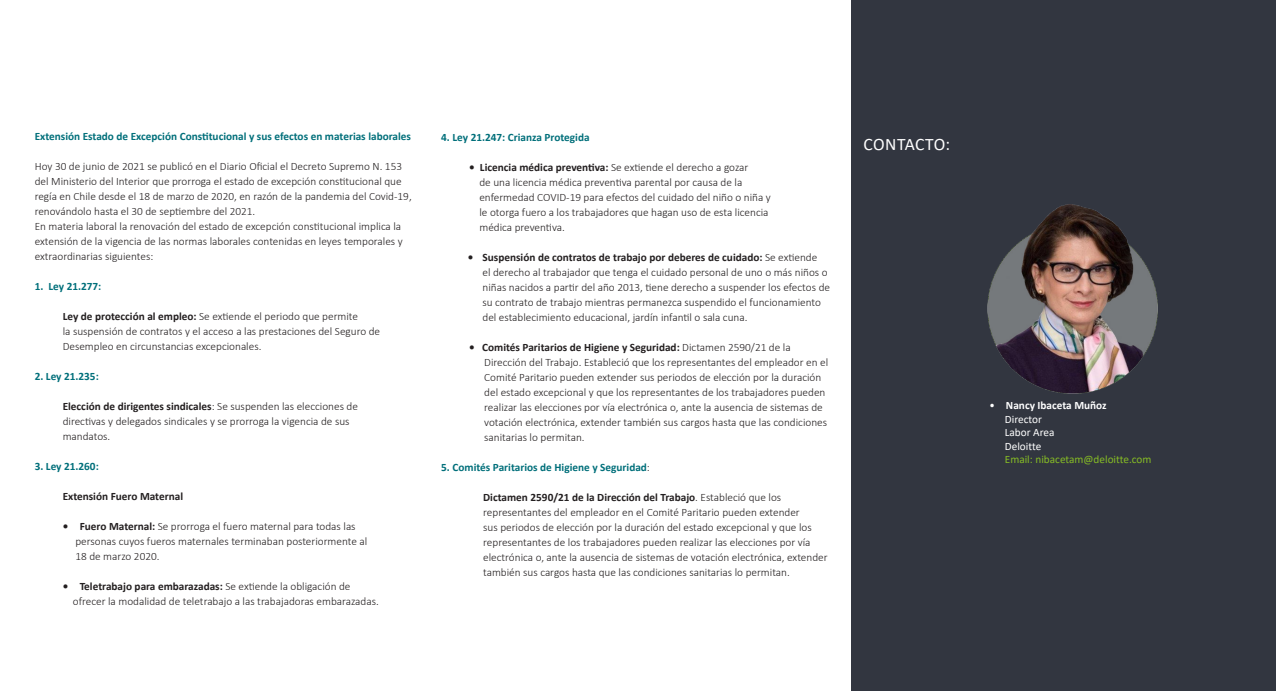
<style>
.page{position:relative;width:1276px;height:691px;background:#fff}
.page>*{position:absolute;margin:0;border:0;box-sizing:border-box;transform-origin:0 0}
.t1{font:17.5px "Calibri";letter-spacing:.02em;color:#fff}
.t2{font:300 11.25px/15px "Calibri";color:#231f20}
.t3{font:700 11.25px "Calibri";color:#231f20}
.t4{font:700 11.25px "Calibri";color:#006f7a}
.Textos_basicos{font:11.25px/13.5px "Calibri";color:#86bc25}
.s1{font-weight:700}
.s2{font-weight:300}
.s3{font-weight:300;color:#231f20}
.s4{color:#fff}
.s5{font-weight:700;color:#fff}
</style>
<div class="page">
<div style="left:851px;top:1px;width:425px;height:690px;background:#323640"></div>
<img style="left:987px;top:204px;width:171px;height:190px">
<p class="t4" style="left:35px;top:129px;width:378px">Extensión Estado de Excepción Constitucional y sus efectos en materias laborales</p>
<p class="t2" style="left:35px;top:159px;width:378px">Hoy 30 de junio de 2021 se publicó en el Diario Oficial el Decreto Supremo N. 153 del Ministerio del Interior que prorroga el estado de excepción constitucional que regía en Chile desde el 18 de marzo de 2020, en razón de la pandemia del Covid-19, renovándolo hasta el 30 de septiembre del 2021.</p>
<p class="t2" style="left:35px;top:219px;width:369px">En materia laboral la renovación del estado de excepción constitucional implica la extensión de la vigencia de las normas laborales contenidas en leyes temporales y extraordinarias siguientes:</p>
<p class="t4" style="left:35px;top:279px;width:68px">1. Ley 21.277:</p>
<p class="t2" style="left:63px;top:309px;width:297px"><span class="s1">Ley de protección al empleo:</span> Se extiende el periodo que permite</p>
<p class="t2" style="left:63px;top:324px;width:319px">la suspensión de contratos y el acceso a las prestaciones del Seguro de</p>
<p class="t2" style="left:63px;top:339px;width:200px">Desempleo en circunstancias excepcionales.</p>
<p class="t4" style="left:35px;top:369px;width:66px">2. Ley 21.235:</p>
<p class="t3" style="left:63px;top:399px;width:297px">Elección de dirigentes sindicales<span class="s2">: Se suspenden las elecciones de</span></p>
<p class="t2" style="left:63px;top:414px;width:288px">directivas y delegados sindicales y se prorroga la vigencia de sus</p>
<p class="t2" style="left:63px;top:429px;width:49px">mandatos.</p>
<p class="t4" style="left:35px;top:459px;width:66px">3. Ley 21.260:</p>
<p class="t3" style="left:63px;top:489px;width:122px">Extensión Fuero Maternal</p>
<p class="t2" style="left:63px;top:519px;width:294px"><span class="s1">• Fuero Maternal:</span> Se prorroga el fuero maternal para todas las</p>
<p class="t2" style="left:75px;top:534px;width:293px">personas cuyos fueros maternales terminaban posteriormente al</p>
<p class="t2" style="left:75px;top:549px;width:86px">18 de marzo 2020.</p>
<p class="t3" style="left:63px;top:579px;width:289px">• Teletrabajo para embarazadas: <span class="s2">Se extiende la obligación de</span></p>
<p class="t2" style="left:73px;top:594px;width:307px">ofrecer la modalidad de teletrabajo a las trabajadoras embarazadas.</p>
<p class="t4" style="left:441px;top:129px;width:150px">4. Ley 21.247: Crianza Protegida</p>
<p class="t3" style="left:469px;top:159px;width:281px">• Licencia médica preventiva: <span class="s2">Se extiende el derecho a gozar</span></p>
<p class="t2" style="left:479px;top:175px;width:264px">de una licencia médica preventiva parental por causa de la</p>
<p class="t2" style="left:479px;top:190px;width:293px">enfermedad COVID-19 para efectos del cuidado del niño o niña y</p>
<p class="t2" style="left:479px;top:205px;width:291px">le otorga fuero a los trabajadores que hagan uso de esta licencia</p>
<p class="t2" style="left:479px;top:220px;width:87px">médica preventiva.</p>
<p class="t2" style="left:482px;top:250px;width:349px;text-indent:-15px"><span class="s1">• Suspensión de contratos de trabajo por deberes de cuidado:</span> Se extiende<br>el derecho al trabajador que tenga el cuidado personal de uno o más niños o niñas nacidos a partir del año 2013, tiene derecho a suspender los efectos de su contrato de trabajo mientras permanezca suspendido el funcionamiento del establecimiento educacional, jardín infantil o sala cuna.</p>
<p class="t3" style="left:469px;top:339px;width:323px">• Comités Paritarios de Higiene y Seguridad: <span class="s2">Dictamen 2590/21 de la</span></p>
<p class="t2" style="left:484px;top:355px;width:345px">Dirección del Trabajo. Estableció que los representantes del empleador en el</p>
<p class="t2" style="left:484px;top:370px;width:338px">Comité Paritario pueden extender sus periodos de elección por la duración</p>
<p class="t2" style="left:484px;top:385px;width:343px">del estado excepcional y que los representantes de los trabajadores pueden</p>
<p class="t2" style="left:484px;top:400px;width:340px">realizar las elecciones por vía electrónica o, ante la ausencia de sistemas de</p>
<p class="t2" style="left:484px;top:415px;width:344px">votación electrónica, extender también sus cargos hasta que las condiciones</p>
<p class="t2" style="left:484px;top:430px;width:102px">sanitarias lo permitan.</p>
<p class="t4" style="left:441px;top:459px;width:210px">5. Comités Paritarios de Higiene y Seguridad<span class="s3">:</span></p>
<p class="t3" style="left:483px;top:489px;width:299px">Dictamen 2590/21 de la Dirección del Trabajo<span class="s2">. Estableció que los</span></p>
<p class="t2" style="left:483px;top:505px;width:318px">representantes del empleador en el Comité Paritario pueden extender</p>
<p class="t2" style="left:483px;top:520px;width:330px">sus periodos de elección por la duración del estado excepcional y que los</p>
<p class="t2" style="left:483px;top:535px;width:329px">representantes de los trabajadores pueden realizar las elecciones por vía</p>
<p class="t2" style="left:483px;top:550px;width:346px">electrónica o, ante la ausencia de sistemas de votación electrónica, extender</p>
<p class="t2" style="left:483px;top:565px;width:308px">también sus cargos hasta que las condiciones sanitarias lo permitan.</p>
<p class="t1" style="left:863px;top:132px;width:88px">CONTACTO:</p>
<p class="Textos_basicos" style="left:1005px;top:398px;width:148px;text-indent:-15px"><span class="s4">•</span> <span class="s5">Nancy Ibaceta Muñoz<br></span><span class="s4">Director<br>Labor Area<br>Deloitte<br></span>Email: nibacetam@deloitte.com</p>
</div>
